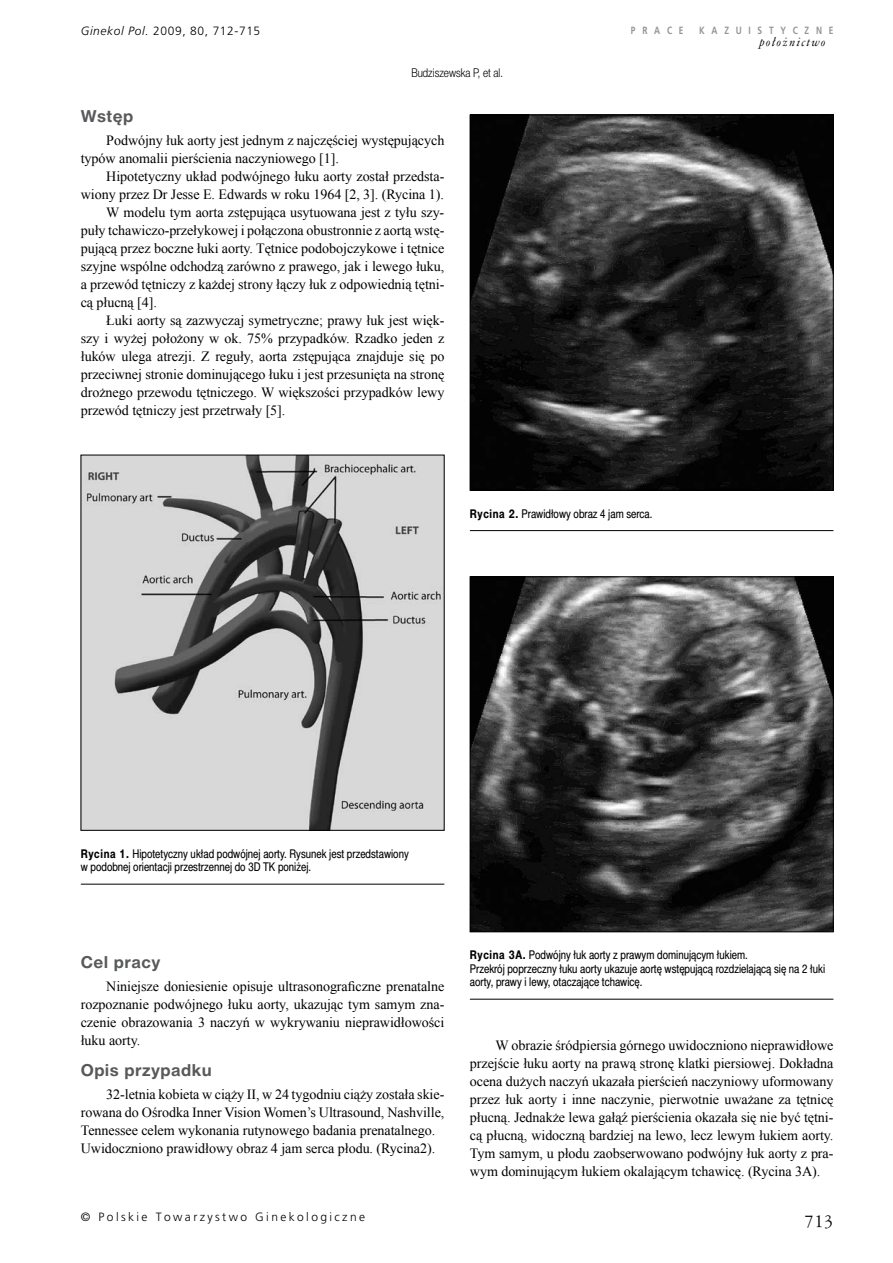
<style>
.page{position:relative;width:893px;height:1263px;background:#fff}
.page>*{position:absolute;margin:0;border:0;box-sizing:border-box;transform-origin:0 0}
.t1{font:19.5px "American Garamond PL";color:#000}
.t2{font:700 16.5px "Switzer EFN";letter-spacing:.025em;color:#58595b}
.t3{font:14.1px/18px "Times New Roman";letter-spacing:-.005em;color:#000;text-align:justify}
.t4{font:italic 13.5px "American Garamond PL";letter-spacing:.1em;color:#000}
.t5{font:12px/13.5px "Switzer Cnd EFN";color:#000}
.t6{font:300 12px "Pfrutiger";letter-spacing:.2em;color:#000}
.t7{font:300 12px "Pfrutiger";letter-spacing:.05em;color:#000}
.t8{font:12px "Switzer Cnd EFN Light";color:#000}
.t9{font:700 10.5px "Pfrutiger";letter-spacing:.8em;color:#939598;scale:.8 1}
.s1{font-style:italic}
.s2{font-weight:700}
</style>
<div class="page">
<img style="left:83px;top:457px;width:359px;height:371px">
<hr style="left:81px;top:884px;width:363px;height:1px;background:#000">
<img style="left:472px;top:117px;width:359px;height:371px">
<div style="left:470px;top:115px;width:363px;height:375px;border:1px solid #000"></div>
<hr style="left:470px;top:530px;width:363px;height:1px;background:#000">
<img style="left:472px;top:579px;width:359px;height:351px">
<div style="left:470px;top:577px;width:363px;height:355px;border:1px solid #000"></div>
<hr style="left:470px;top:999px;width:363px;height:1px;background:#000">
<p class="t7" style="left:81px;top:24px;width:181px"><span class="s1">Ginekol Pol.</span> 2009, 80, 712-715</p>
<p class="t8" style="left:411px;top:65px;width:93px">Budziszewska P, et al.</p>
<p class="t2" style="left:81px;top:107px;width:54px">Wstęp</p>
<p class="t3" style="left:106px;top:131px;width:340px">Podwójny łuk aorty jest jednym z najczęściej występujących</p>
<p class="t3" style="left:81px;top:149px;width:260px">typów anomalii pierścienia naczyniowego [1].</p>
<p class="t3" style="left:106px;top:167px;width:340px">Hipotetyczny układ podwójnego łuku aorty został przedsta-</p>
<p class="t3" style="left:81px;top:185px;width:365px">wiony przez Dr Jesse E. Edwards w roku 1964 [2, 3]. (Rycina 1).</p>
<p class="t3" style="left:106px;top:203px;width:340px">W modelu tym aorta zstępująca usytuowana jest z tyłu szy-</p>
<p class="t3" style="left:81px;top:221px;width:365px">puły tchawiczo-przełykowej i połączona obustronnie z aortą wstę-</p>
<p class="t3" style="left:81px;top:239px;width:365px">pującą przez boczne łuki aorty. Tętnice podobojczykowe i tętnice</p>
<p class="t3" style="left:81px;top:257px;width:365px">szyjne wspólne odchodzą zarówno z prawego, jak i lewego łuku,</p>
<p class="t3" style="left:81px;top:275px;width:365px">a przewód tętniczy z każdej strony łączy łuk z odpowiednią tętni-</p>
<p class="t3" style="left:81px;top:293px;width:78px">cą płucną [4].</p>
<p class="t3" style="left:106px;top:311px;width:340px">Łuki aorty są zazwyczaj symetryczne; prawy łuk jest więk-</p>
<p class="t3" style="left:81px;top:329px;width:365px">szy i wyżej położony w ok. 75% przypadków. Rzadko jeden z</p>
<p class="t3" style="left:81px;top:347px;width:365px">łuków ulega atrezji. Z reguły, aorta zstępująca znajduje się po</p>
<p class="t3" style="left:81px;top:365px;width:365px">przeciwnej stronie dominującego łuku i jest przesunięta na stronę</p>
<p class="t3" style="left:81px;top:383px;width:365px">drożnego przewodu tętniczego. W większości przypadków lewy</p>
<p class="t3" style="left:81px;top:401px;width:206px">przewód tętniczy jest przetrwały [5].</p>
<p class="t9" style="left:631px;top:24px;width:67px">PRACE</p>
<p class="t9" style="left:699px;top:24px;width:169px">KAZUISTYCZNE</p>
<p class="t4" style="left:760px;top:34px;width:68px">po∏o˝nictwo</p>
<p class="t5" style="left:470px;top:507px;width:184px"><span class="s2">Rycina 2.</span> Prawidłowy obraz 4 jam serca.</p>
<p class="t5" style="left:81px;top:847px;width:330px"><span class="s2">Rycina 1.</span> Hipotetyczny układ podwójnej aorty. Rysunek jest przedstawiony w podobnej orientacji przestrzennej do 3D TK poniżej.</p>
<p class="t2" style="left:81px;top:953px;width:81px">Cel pracy</p>
<p class="t3" style="left:81px;top:977px;width:365px;text-indent:26px">Niniejsze doniesienie opisuje ultrasonograficzne prenatalne rozpoznanie podwójnego łuku aorty, ukazując tym samym zna&shy;czenie obrazowania 3 naczyń w wykrywaniu nieprawidłowości łuku aorty.</p>
<p class="t2" style="left:81px;top:1061px;width:132px">Opis przypadku</p>
<p class="t3" style="left:81px;top:1085px;width:365px;text-align:left;text-indent:25px">32-letnia kobieta w ciąży II, w 24 tygodniu ciąży została skie&shy;rowana do Ośrodka Inner Vision Women’s Ultrasound, Nashville, Tennessee celem wykonania rutynowego badania prenatalnego.<br>Uwidoczniono prawidłowy obraz 4 jam serca płodu. (Rycina2).</p>
<p class="t5" style="left:470px;top:948px;width:357px"><span class="s2">Rycina 3A.</span> Podwójny łuk aorty z prawym dominującym łukiem.<br>Przekrój poprzeczny łuku aorty ukazuje aortę wstępującą rozdzielającą się na 2 łuki aorty, prawy i lewy, otaczające tchawicę.</p>
<p class="t3" style="left:470px;top:1035px;width:365px;text-indent:26px">W obrazie śródpiersia górnego uwidoczniono nieprawidłowe przejście łuku aorty na prawą stronę klatki piersiowej. Dokładna ocena dużych naczyń ukazała pierścień naczyniowy uformowany przez łuk aorty i inne naczynie, pierwotnie uważane za tętnicę płucną. Jednakże lewa gałąź pierścienia okazała się nie być tętni&shy;cą płucną, widoczną bardziej na lewo, lecz lewym łukiem aorty.<br>Tym samym, u płodu zaobserwowano podwójny łuk aorty z pra&shy;wym dominującym łukiem okalającym tchawicę. (Rycina 3A).</p>
<p class="t6" style="left:81px;top:1211px;width:286px">© Polskie Towarzystwo Ginekologiczne</p>
<p class="t1" style="left:804px;top:1209px;width:30px">713</p>
</div>
